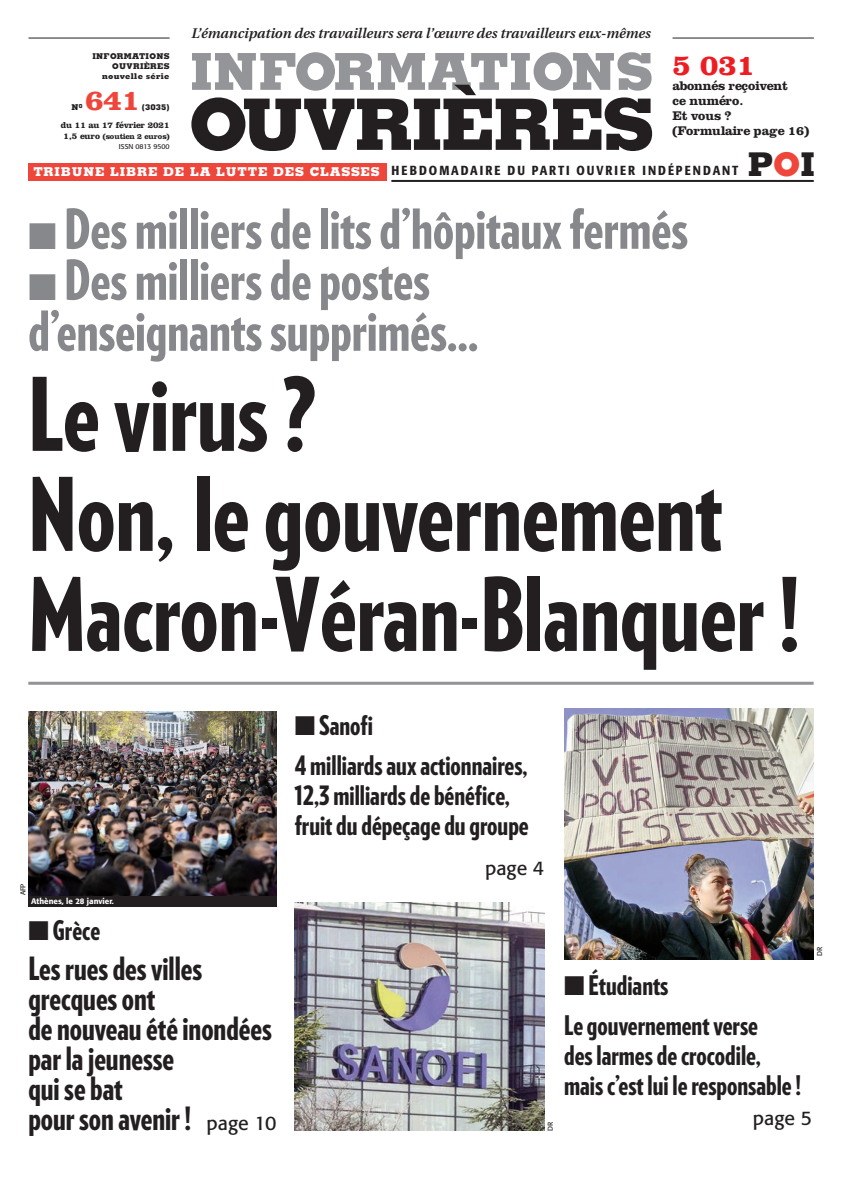
<style>
.page{position:relative;width:842px;height:1191px;background:#fff}
.page>*{position:absolute;margin:0;border:0;box-sizing:border-box;transform-origin:0 0}
.t1{font:900 101px/100px "Guggenheim Compressed";color:#231f20}
.t2{font:800 71px "Memphis";letter-spacing:-.035em;color:#231f20}
.t3{font:900 55px/51px "Guggenheim Compressed";color:#86888b}
.t4{font:800 51px "Memphis";color:#939598}
.t5{font:800 32.7px "Memphis";color:#231f20}
.t6{font:900 32px/30px "Guggenheim Compressed";color:#231f20}
.t7{font:700 30px "Clarendon";color:#ee1d23}
.t8{font:700 30px "Clarendon";color:#ef463c}
.t9{font:900 27px/40px "Guggenheim Compressed";color:#231f20}
.t10{font:19.5px "Formata";color:#231f20}
.t11{font:italic 600 14px "Utopia";color:#231f20}
.t12{font:500 condensed 13px "Formata";letter-spacing:.155em;color:#231f20}
.t13{font:700 13px/15px "Clarendon";color:#231f20}
.t14{font:700 9px "Clarendon";color:#231f20}
.t15{font:800 8px/10px "Memphis";letter-spacing:.035em;color:#231f20;text-align:right}
.t16{font:700 8px "Clarendon";letter-spacing:-.03em;color:#231f20}
.t17{font:500 8px "Formata";color:#fff}
.t18{font:7px "Formata";color:#231f20}
.s1{font-size:9px}
.s2{font-family:"Memphis";font-weight:800;font-stretch:normal;font-size:12.2px;color:#fff}
.s3{color:#ef463c}
.s4{font-family:"Formata";font-weight:400;font-size:19.5px}
</style>
<div class="page">
<img style="left:564px;top:708px;width:250px;height:251px">
<img style="left:28px;top:711px;width:248px;height:185px">
<hr style="left:28px;top:38px;width:142px;height:1px;background:#231f20">
<hr style="left:672px;top:38px;width:142px;height:1px;background:#231f20">
<div style="left:28px;top:163px;width:359px;height:18px;background:#ef463c"></div>
<hr style="left:391px;top:180px;width:423px;height:2px;background:#231f20">
<div style="left:28px;top:896px;width:248px;height:10px;background:#231f20"></div>
<hr style="left:28px;top:681px;width:786px;height:3px;background:#919396">
<img style="left:295px;top:902px;width:249px;height:229px">
<p class="t11" style="left:192px;top:28px;width:461px">L’émancipation des travailleurs sera l’œuvre des travailleurs eux-mêmes</p>
<h3 class="t4" style="left:190px;top:53px;width:464px">INFORMATIONS</h3>
<p class="t15" style="left:92px;top:52px;width:79px">INFORMATIONS<br>OUVRIÈRES nouvelle série</p>
<p class="t7" style="left:672px;top:47px;width:84px">5 031</p>
<p class="t13" style="left:672px;top:78px;width:138px">abonnés reçoivent<br>ce numéro.<br>Et vous ? (Formulaire page 16)</p>
<h2 class="t2" style="left:189px;top:99px;width:467px">OUVRIÈRES</h2>
<p class="t8" style="left:85px;top:82px;width:56px">641</p>
<p class="t15" style="left:142px;top:103px;width:29px">(3035)</p>
<p class="t14" style="left:61px;top:120px;width:110px">du 11 au 17 février 2021</p>
<p class="t16" style="left:64px;top:131px;width:107px"><span class="s1">1,5 euro</span> (soutien 2 euros)</p>
<p class="t18" style="left:119px;top:144px;width:52px">ISSN 0813 9500</p>
<p class="t12" style="left:33px;top:166px;width:707px"><span class="s2">TRIBUNE LIBRE DE LA LUTTE DES CLASSES</span> HEBDOMADAIRE DU PARTI OUVRIER INDÉPENDANT</p>
<p class="t15" style="left:72px;top:103px;width:12px">N<sup>0</sup></p>
<p class="t5" style="left:748px;top:152px;width:69px">P<span class="s3">O</span>I</p>
<h3 class="t3" style="left:28px;top:204px;width:661px">■ Des milliers de lits d’hôpitaux fermés</h3>
<h3 class="t3" style="left:28px;top:255px;width:452px">■ Des milliers de postes d’enseignants supprimés...</h3>
<h1 class="t1" style="left:28px;top:366px;width:773px">Le virus ?<br>Non, le gouvernement<br>Macron-Véran-Blanquer !</h1>
<p class="t18" style="left:20px;top:895px;width:13px;rotate:-90deg">AFP</p>
<p class="t17" style="left:31px;top:897px;width:84px">Athènes, le 28 janvier.</p>
<p class="t9" style="left:28px;top:911px;width:73px">■Grèce</p>
<p class="t6" style="left:28px;top:954px;width:250px">Les rues des villes grecques ont<br>de nouveau été inondées par la jeunesse<br>qui se bat<br>pour son avenir ! <span class="s4">page 10</span></p>
<p class="t9" style="left:295px;top:706px;width:234px">■Sanofi<br>4 milliards aux actionnaires,</p>
<p class="t9" style="left:295px;top:781px;width:235px;line-height:30px">12,3 milliards de bénéfice, fruit du dépeçage du groupe</p>
<p class="t10" style="left:485px;top:860px;width:61px">page 4</p>
<p class="t18" style="left:548px;top:1130px;width:11px;rotate:-90deg">DR</p>
<p class="t18" style="left:817px;top:956px;width:11px;rotate:-90deg">DR</p>
<p class="t9" style="left:564px;top:966px;width:195px">■Étudiants<br>Le gouvernement verse</p>
<p class="t9" style="left:564px;top:1041px;width:239px;line-height:30px">des larmes de crocodile, mais c’est lui le responsable !</p>
<p class="t10" style="left:753px;top:1110px;width:61px">page 5</p>
</div>
